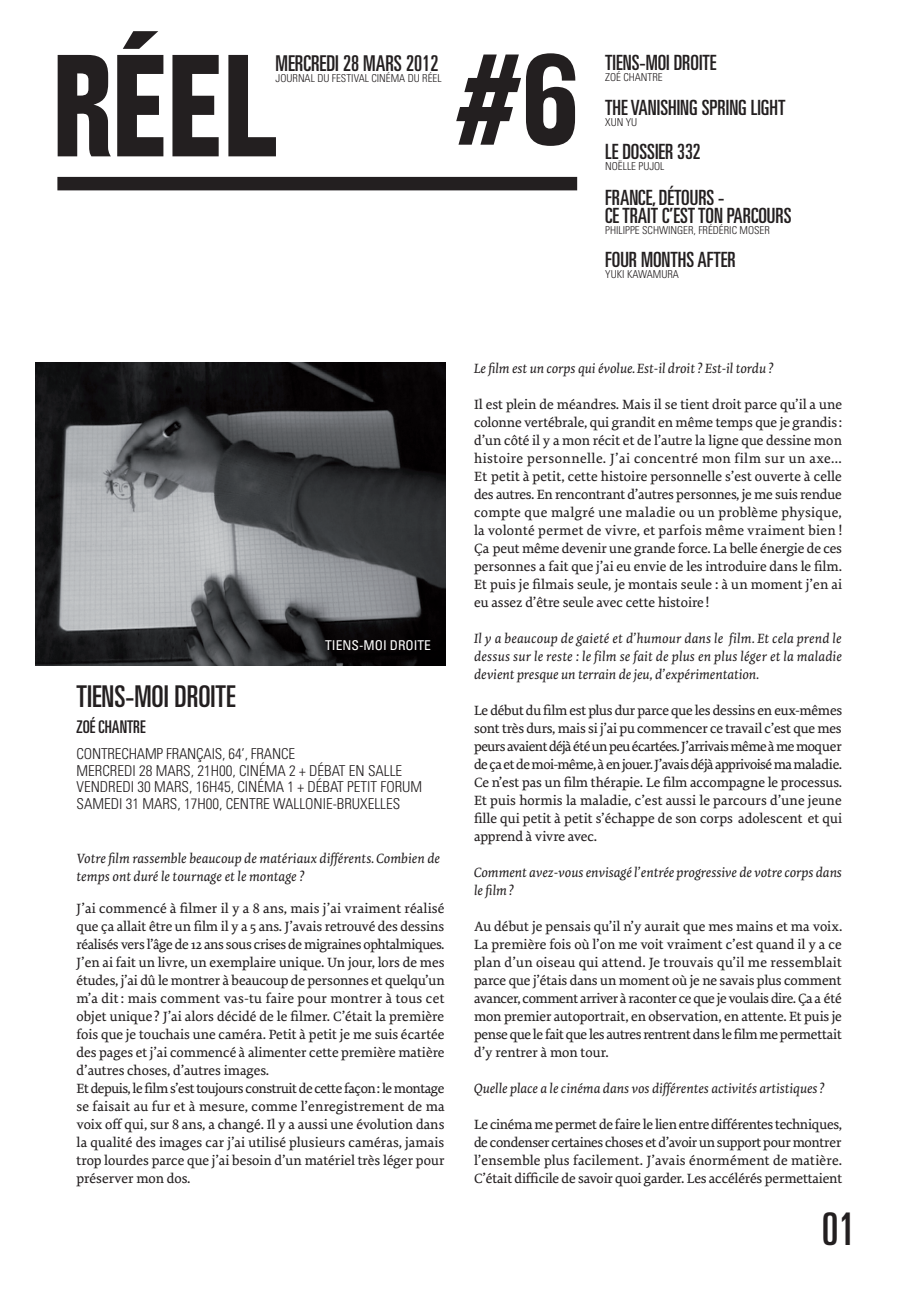
<style>
.page{position:relative;width:919px;height:1289px;background:#fff}
.page>*{position:absolute;margin:0;border:0;box-sizing:border-box;transform-origin:0 0}
.t1{font:135px "Railroad Gothic";color:#231f20}
.t2{font:120px "Railroad Gothic";color:#231f20}
.t3{font:ultra-condensed 45px "Univers LT Std";color:#231f20}
.t4{font:ultra-condensed 30px "Univers LT Std";color:#231f20}
.t5{font:ultra-condensed 21.75px "Univers LT Std";color:#231f20}
.t6{font:ultra-condensed 21px/18px "Univers LT Std";color:#231f20}
.t7{font:ultra-condensed 17.55px "Univers LT Std";color:#231f20}
.t8{font:300 condensed 15px/16.5px "Univers LT Std";color:#231f20}
.t9{font:14.25px/18px "Tiina";letter-spacing:-.005em;color:#231f20;text-align:justify}
.t10{font:italic 14.25px/18px "Tiina";letter-spacing:-.005em;color:#231f20}
.t11{font:condensed 13.5px "Univers";color:#fff}
.t12{font:300 condensed 10.95px "Univers LT Std";color:#231f20}
</style>
<div class="page">
<img style="left:35px;top:362px;width:410px;height:303px">
<div style="left:57px;top:177px;width:520px;height:13px;background:#231f20"></div>
<h1 class="t1" style="left:53px;top:22px;width:227px">Réel</h1>
<h3 class="t5" style="left:275px;top:51px;width:9px">MERCREDI</h3>
<h3 class="t5" style="left:343px;top:51px;width:31px">28 MARS</h3>
<h3 class="t5" style="left:406px;top:51px;width:34px">2012</h3>
<p class="t12" style="left:275px;top:71px;width:167px">JOURNAL DU FESTIVAL CINÉMA DU RÉEL</p>
<h2 class="t2" style="left:455px;top:25px;width:125px">#6</h2>
<h3 class="t6" style="left:605px;top:54px;width:113px">TIENS-MOI DROITE</h3>
<p class="t12" style="left:605px;top:71px;width:59px">ZOÉ CHANTRE</p>
<h3 class="t6" style="left:605px;top:98px;width:182px">THE VANISHING SPRING LIGHT</h3>
<p class="t12" style="left:605px;top:115px;width:34px">XUN YU</p>
<h3 class="t6" style="left:605px;top:143px;width:97px">LE DOSSIER 332</h3>
<p class="t12" style="left:605px;top:160px;width:61px">NOËLLE PUJOL</p>
<h3 class="t6" style="left:605px;top:188px;width:188px">FRANCE, DÉTOURS -<br>CE TRAIT C’EST TON PARCOURS</h3>
<p class="t12" style="left:605px;top:223px;width:166px">PHILIPPE SCHWINGER, FRÉDÉRIC MOSER</p>
<h3 class="t6" style="left:605px;top:251px;width:132px">FOUR MONTHS AFTER</h3>
<p class="t12" style="left:605px;top:268px;width:75px">YUKI KAWAMURA</p>
<p class="t11" style="left:325px;top:637px;width:107px">TIENS-MOI DROITE</p>
<h3 class="t4" style="left:77px;top:679px;width:161px">TIENS-MOI DROITE</h3>
<p class="t7" style="left:77px;top:716px;width:70px">ZOÉ CHANTRE</p>
<p class="t8" style="left:77px;top:745px;width:327px">CONTRECHAMP FRANÇAIS, 64’, FRANCE<br>MERCREDI 28 MARS, 21H00, CIN ÉMA 2 + DÉBAT EN SALLE<br>VENDREDI 30 MARS</p>
<p class="t8" style="left:189px;top:778px;width:235px">, 16H45, CINÉMA 1 + DÉBAT PETIT FORUM</p>
<p class="t8" style="left:77px;top:795px;width:76px">SAMEDI 31 MARS</p>
<p class="t8" style="left:177px;top:795px;width:223px">, 17H00, CENTRE WALLONIE-BRUXELLES</p>
<p class="t10" style="left:77px;top:848px;width:365px">Votre film rassemble beaucoup de matériaux différents. Combien de temps ont duré le tournage et le montage ?</p>
<p class="t9" style="left:77px;top:899px;width:370px;text-align:left">J’ai commencé à filmer il y a 8 ans, mais j’ai vraiment réalisé que ça allait être un film il y a 5 ans. J’avais retrouvé des dessins réalisés vers l’âge de 12 ans sous crises de migraines ophtalmiques.<br>J’en ai fait un livre, un exemplaire unique. Un jour, lors de mes études, j’ai dû le montrer à beaucoup de personnes et quelqu’un m’a dit: mais comment vas-tu faire pour montrer à tous cet objet unique ? J’ai alors décidé de le filmer. C’était la première fois que je touchais une caméra. Petit à petit je me suis écartée des pages et j’ai commencé à alimenter cette première matière d’autres choses, d’autres images.<br>Et depuis, le film s’est toujours construit de cette façon: le montage se faisait au fur et à mesure, comme l’enregistrement de ma voix off qui, sur 8 ans, a changé. Il y a aussi une évolution dans la qualité des images car j’ai utilisé plusieurs caméras, jamais trop lourdes parce que j’ai besoin d’un matériel très léger pour préserver mon dos.</p>
<p class="t10" style="left:474px;top:359px;width:301px">Le film est un corps qui évolue. Est-il droit ? Est-il tordu ?</p>
<p class="t9" style="left:474px;top:395px;width:369px">Il est plein de méandres. Mais il se tient droit parce qu’il a une colonne vertébrale, qui grandit en même temps que je grandis: d’un côté il y a mon récit et de l’autre la ligne que dessine mon histoire personnelle. J’ai concentré mon film sur un axe...<br>Et petit à petit, cette histoire personnelle s’est ouverte à celle des autres. En rencontrant d’autres personnes, je me suis rendue compte que malgré une maladie ou un problème physique, la volonté permet de vivre, et parfois même vraiment bien !<br>Ça peut même devenir une grande force. La belle énergie de ces personnes a fait que j’ai eu envie de les introduire dans le film.<br>Et puis je filmais seule, je montais seule : à un moment j’en ai eu assez d’être seule avec cette histoire!</p>
<p class="t10" style="left:474px;top:629px;width:369px;text-align:justify">Il y a beaucoup de gaieté et d’humour dans le film. Et cela prend le dessus sur le reste : le film se fait de plus en plus léger et la maladie devient presque un terrain de jeu, d’expérimentation.</p>
<p class="t9" style="left:474px;top:701px;width:370px">Le début du film est plus dur parce que les dessins en eux-mêmes sont très durs, mais si j’ai pu commencer ce travail c’est que mes peurs avaient déjà été un peu écartées. J’arrivais même à me moquer de ça et de moi-même, à en jouer. J’avais déjà apprivoisé ma maladie.<br>Ce n’est pas un film thérapie. Le film accompagne le processus.<br>Et puis hormis la maladie, c’est aussi le parcours d’une jeune fille qui petit à petit s’échappe de son corps adolescent et qui apprend à vivre avec.</p>
<p class="t10" style="left:474px;top:863px;width:369px">Comment avez-vous envisagé l’entrée progressive de votre corps dans le film?</p>
<p class="t9" style="left:474px;top:917px;width:370px">Au début je pensais qu’il n’y aurait que mes mains et ma voix.<br>La première fois où l’on me voit vraiment c’est quand il y a ce plan d’un oiseau qui attend. Je trouvais qu’il me ressemblait parce que j’étais dans un moment où je ne savais plus comment avancer, comment arriver à raconter ce que je voulais dire. Ça a été mon premier autoportrait, en observation, en attente. Et puis je pense que le fait que les autres rentrent dans le film me permettait d’y rentrer à mon tour.</p>
<p class="t10" style="left:474px;top:1079px;width:352px">Quelle place a le cinéma dans vos différentes activités artistiques?</p>
<p class="t9" style="left:474px;top:1115px;width:370px">Le cinéma me permet de faire le lien entre différentes techniques, de condenser certaines choses et d’avoir un support pour montrer l’ensemble plus facilement. J’avais énormément de matière.<br>C’était difficile de savoir quoi garder. Les accélérés permettaient</p>
<h3 class="t3" style="left:821px;top:1203px;width:35px">01</h3>
</div>
